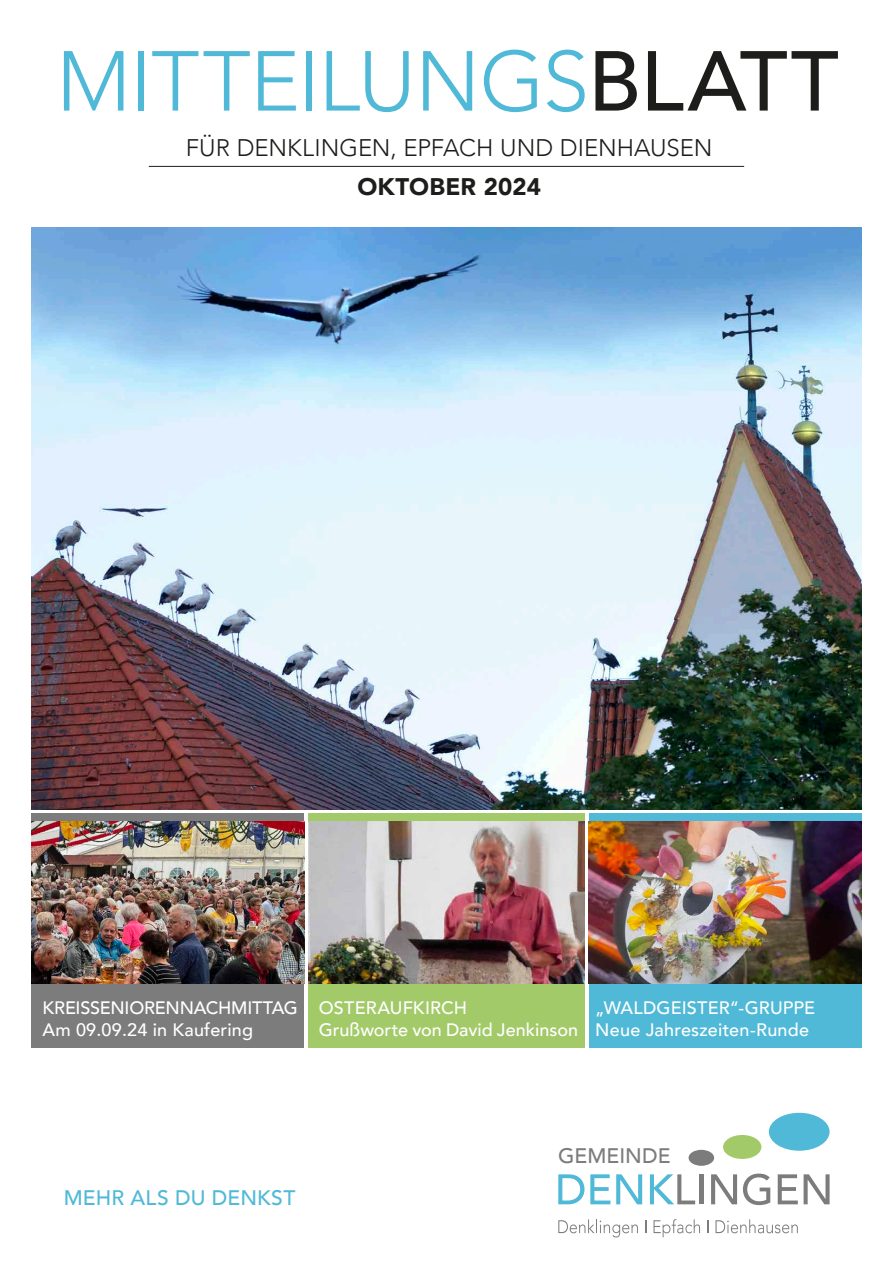
<style>
.page{position:relative;width:893px;height:1263px;background:#fff}
.page>*{position:absolute;margin:0;border:0;box-sizing:border-box;transform-origin:0 0}
.t1{font:300 84px "Avenir";letter-spacing:-.01em;color:#50b9d7}
.t2{font:300 24px "Avenir";color:#1d1d1b}
.t3{font:900 24px "Avenir";letter-spacing:.005em;color:#1d1d1b}
.t4{font:500 21px "Avenir";letter-spacing:.005em;color:#50b9d7}
.t5{font:500 21px "Avenir";letter-spacing:.005em;color:#7c7c7c}
.t6{font:500 18px/21.6px "Avenir";letter-spacing:.005em;color:#fff}
.s1{font-weight:500;color:#1d1d1b}
</style>
<div class="page">
<div style="left:32px;top:814px;width:272px;height:234px;background:#7c7c7c"></div>
<div style="left:308px;top:814px;width:277px;height:234px;background:#a3ca69"></div>
<div style="left:589px;top:814px;width:272px;height:234px;background:#50b9d7"></div>
<img style="left:32px;top:227px;width:829px;height:583px">
<hr style="left:149px;top:166px;width:595px;height:1px;background:#1d1d1b">
<img style="left:32px;top:822px;width:557px;height:161px">
<img style="left:589px;top:822px;width:272px;height:161px">
<svg style="left:558px;top:1174px;width:26px;height:30px"></svg>
<svg style="left:590px;top:1174px;width:20px;height:30px"></svg>
<svg style="left:616px;top:1174px;width:26px;height:30px"></svg>
<svg style="left:650px;top:1174px;width:45px;height:30px"></svg>
<hr style="left:699px;top:1174px;width:4px;height:30px;background:#7c7c7c">
<svg style="left:711px;top:1174px;width:26px;height:30px"></svg>
<svg style="left:743px;top:1173px;width:27px;height:32px"></svg>
<svg style="left:778px;top:1174px;width:20px;height:30px"></svg>
<svg style="left:804px;top:1174px;width:26px;height:30px"></svg>
<svg style="left:558px;top:1219px;width:80px;height:18px"></svg>
<svg style="left:645px;top:1220px;width:1px;height:13px"></svg>
<svg style="left:653px;top:1219px;width:47px;height:18px"></svg>
<svg style="left:707px;top:1220px;width:1px;height:13px"></svg>
<svg style="left:715px;top:1219px;width:83px;height:14px"></svg>
<div style="left:689px;top:1150px;width:25px;height:16px;background:#7c7c7c;border-radius:50%"></div>
<div style="left:769px;top:1113px;width:61px;height:38px;background:#50b9d7;border-radius:50%"></div>
<div style="left:723px;top:1135px;width:38px;height:24px;background:#a3ca69;border-radius:50%"></div>
<h1 class="t1" style="left:56px;top:32px;width:784px">MITTEILUNGS<span class="s1">BLATT</span></h1>
<h2 class="t2" style="left:186px;top:133px;width:528px">FÜR DENKLINGEN, EPFACH UND DIENHAUSEN</h2>
<h2 class="t3" style="left:357px;top:166px;width:185px">OKTOBER 2024</h2>
<p class="t6" style="left:43px;top:996px;width:257px">KREISSENIORENNACHMITTAG<br>Am 09.09.24 in Kaufering</p>
<p class="t6" style="left:319px;top:996px;width:261px">OSTERAUFKIRCH<br>Grußworte von David Jenkinson</p>
<p class="t6" style="left:595px;top:996px;width:221px">„WALDGEISTER“-GRUPPE<br>Neue Jahreszeiten-Runde</p>
<p class="t4" style="left:64px;top:1179px;width:233px">MEHR ALS DU DENKST</p>
<p class="t5" style="left:558px;top:1137px;width:114px">GEMEINDE</p>
</div>
